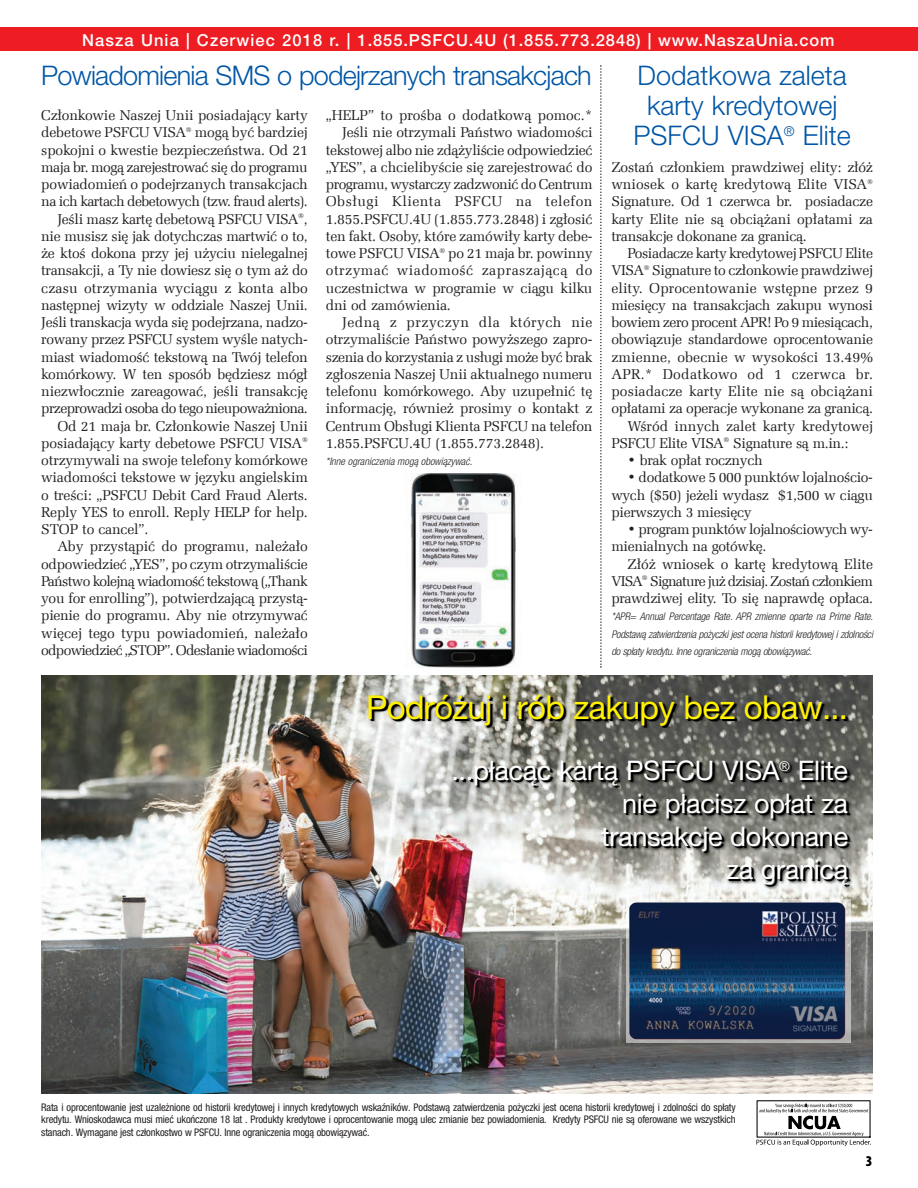
<style>
.page{position:relative;width:918px;height:1188px;background:#fff}
.page>*{position:absolute;margin:0;border:0;box-sizing:border-box;transform-origin:0 0}
.t1{font:33px "Helvetica Neue LT Pro";letter-spacing:-.02em;color:#fff101}
.t2{font:27px/33px "Helvetica Neue LT Pro";letter-spacing:-.01em;color:#fff;text-align:right}
.t3{font:300 27px/30px "Helvetica Neue LT Pro";color:#0156a6;text-align:center}
.t4{font:300 27px "Helvetica Neue LT Pro";letter-spacing:-.02em;color:#0156a6}
.t5{font:500 16.5px "Helvetica Neue LT Pro";letter-spacing:.055em;color:#fff}
.t6{font:900 condensed 15px "Myriad Pro NPL";color:#000}
.t7{font:14.25px/17.2px "Zapf Ellipt EU";letter-spacing:-.02em;color:#231f20;text-align:justify}
.t8{font:14.25px "Zapf Ellipt EU";letter-spacing:.005em;color:#231f20}
.t9{font:14.25px "Zapf Ellipt EU";letter-spacing:.035em;color:#231f20}
.t10{font:14.25px "Zapf Ellipt EU";letter-spacing:-.045em;color:#231f20}
.t11{font:14.25px "Zapf Ellipt EU";color:#231f20}
.t12{font:14.25px "Zapf Ellipt EU";letter-spacing:-.05em;color:#231f20}
.t13{font:14.25px "Zapf Ellipt EU";letter-spacing:.01em;color:#231f20}
.t14{font:14.25px "Zapf Ellipt EU";letter-spacing:.02em;color:#231f20}
.t15{font:13.5px "Helvetica Neue LT Pro";color:#000}
.t16{font:condensed 10.5px/12.6px "Helvetica Neue LT Pro";letter-spacing:-.015em;color:#231f20;text-align:justify}
.t17{font:italic 300 condensed 10.5px/17.2px "Helvetica Neue LT Pro";letter-spacing:-.02em;color:#231f20;text-align:justify}
.t18{font:italic 300 condensed 10.5px "Helvetica Neue LT Pro";color:#231f20}
</style>
<div class="page">
<div style="left:0;top:28px;width:918px;height:23px;background:#ee1d23"></div>
<svg style="left:756px;top:1100px;width:115px;height:46px"></svg>
<svg style="left:600px;top:65px;width:2px;height:603px"></svg>
<img style="left:41px;top:675px;width:832px;height:418px">
<img style="left:41px;top:918px;width:832px;height:13px">
<img style="left:41px;top:679px;width:832px;height:239px">
<img style="left:411px;top:473px;width:105px;height:195px">
<img style="left:626px;top:899px;width:224px;height:144px">
<p class="t5" style="left:82px;top:34px;width:754px">Nasza Unia | Czerwiec 2018 r. | 1.855.PSFCU.4U (1.855.773.2848) | www.Na szaU nia.com</p>
<h2 class="t4" style="left:41px;top:66px;width:552px">Powiadomienia SMS o podejrzanych transakcjach</h2>
<p class="t7" style="left:41px;top:107px;width:268px">Członkowie Naszej Unii posiadający karty</p>
<p class="t7" style="left:41px;top:124px;width:268px">debetowe PSFCU VISA<sup>®</sup> mogą być bardziej</p>
<p class="t7" style="left:41px;top:141px;width:268px">spokojni o kwestie bezpieczeństwa. Od 21</p>
<p class="t7" style="left:41px;top:159px;width:268px">maja br. mogą zarejestrować się do programu</p>
<p class="t7" style="left:41px;top:176px;width:268px">powiadomień o podejrzanych transakcjach</p>
<p class="t7" style="left:41px;top:193px;width:268px">na ich kartach debetowych (tzw. fraud alerts).</p>
<p class="t7" style="left:57px;top:210px;width:252px">Jeśli masz kartę debetową PSFCU VISA<sup>®</sup>,</p>
<p class="t7" style="left:41px;top:228px;width:268px">nie musisz się jak dotychczas martwić o to,</p>
<p class="t7" style="left:41px;top:245px;width:268px">że ktoś dokona przy jej użyciu nielegalnej</p>
<p class="t7" style="left:41px;top:262px;width:268px">transakcji, a Ty nie dowiesz się o tym aż do</p>
<p class="t13" style="left:41px;top:279px;width:268px">czasu otrzymania wyciągu z konta albo</p>
<p class="t7" style="left:41px;top:297px;width:268px">następnej wizyty w oddziale Naszej Unii.</p>
<p class="t7" style="left:41px;top:314px;width:268px">Jeśli transkacja wyda się podejrzana, nadzo -</p>
<p class="t7" style="left:41px;top:331px;width:268px">rowany przez PSFCU system wyśle natych -</p>
<p class="t7" style="left:41px;top:348px;width:268px">miast wiadomość tekstową na Twój telefon</p>
<p class="t7" style="left:41px;top:366px;width:268px">komórkowy. W ten sposób będziesz mógł</p>
<p class="t7" style="left:41px;top:383px;width:268px">niezwłocznie zareagować, jeśli transakcję</p>
<p class="t10" style="left:41px;top:400px;width:268px">przeprowadzi osoba do tego nieupoważniona.</p>
<p class="t7" style="left:57px;top:417px;width:252px">Od 21 maja br. Człon kowie Naszej Unii</p>
<p class="t7" style="left:41px;top:435px;width:268px">posiadający karty debetowe PSFCU VISA<sup>®</sup></p>
<p class="t7" style="left:41px;top:452px;width:268px">otrzymywali na swoje telefony komórkowe</p>
<p class="t7" style="left:41px;top:469px;width:268px">wiadomości tekstowe w języku angielskim</p>
<p class="t7" style="left:41px;top:486px;width:268px">o treści: „PSFCU Debit Card Fraud Alerts.</p>
<p class="t7" style="left:41px;top:504px;width:268px">Reply YES to enroll. Reply HELP for help.</p>
<p class="t7" style="left:41px;top:521px;width:109px">STOP to cancel”.</p>
<p class="t7" style="left:57px;top:538px;width:252px">Aby przystąpić do programu, należało</p>
<p class="t7" style="left:41px;top:555px;width:268px">odpo wiedzieć „YES”, po czym otrzymaliście</p>
<p class="t10" style="left:41px;top:572px;width:268px">Państwo kolejną wiadomość tekstową („Thank</p>
<p class="t7" style="left:41px;top:590px;width:268px">you for enrolling”), potwierdzającą przystą -</p>
<p class="t7" style="left:41px;top:607px;width:268px">pienie do programu. Aby nie otrzymywać</p>
<p class="t11" style="left:41px;top:624px;width:268px">więcej tego typu powiadomień, należało</p>
<p class="t12" style="left:41px;top:641px;width:268px">odpowiedzieć „STOP”. Odesłanie wiadomości</p>
<p class="t7" style="left:326px;top:107px;width:268px">„HELP” to prośba o dodatkową pomoc.*</p>
<p class="t7" style="left:342px;top:124px;width:252px">Jeśli nie otrzymali Państwo wiadomości</p>
<p class="t7" style="left:326px;top:141px;width:268px">tekstowej albo nie zdążyliście odpowiedzieć</p>
<p class="t7" style="left:326px;top:159px;width:268px">„YES”, a chcielibyście się zarejestrować do</p>
<p class="t7" style="left:326px;top:176px;width:268px">programu, wystarczy zadzwonić do Centrum</p>
<p class="t9" style="left:326px;top:193px;width:268px">Obsługi Klienta PSFCU na telefon</p>
<p class="t7" style="left:326px;top:210px;width:268px">1.855.PSFCU.4U (1.855.773.2848) i zgłosić</p>
<p class="t7" style="left:326px;top:228px;width:268px">ten fakt. Osoby, które zamówiły karty debe -</p>
<p class="t7" style="left:326px;top:245px;width:268px">towe PSFCU VISA<sup>®</sup> po 21 maja br. powinny</p>
<p class="t9" style="left:326px;top:262px;width:268px">otrzymać wiadomość zapraszającą do</p>
<p class="t7" style="left:326px;top:279px;width:268px">uczestnictwa w programie w ciągu kilku</p>
<p class="t7" style="left:326px;top:297px;width:126px">dni od zamówienia.</p>
<p class="t9" style="left:342px;top:314px;width:252px">Jedną z przyczyn dla których nie</p>
<p class="t7" style="left:326px;top:331px;width:268px">otrzymaliście Państwo powyższego zapro -</p>
<p class="t7" style="left:326px;top:348px;width:268px">szenia do korzystania z usługi może być brak</p>
<p class="t7" style="left:326px;top:366px;width:268px">zgłoszenia Naszej Unii aktualnego numeru</p>
<p class="t7" style="left:326px;top:383px;width:268px">telefonu komórkowego. Aby uzupełnić tę</p>
<p class="t7" style="left:326px;top:400px;width:268px">informację, również prosimy o kontakt z</p>
<p class="t7" style="left:326px;top:417px;width:268px">Centrum Obsługi Klienta PSFCU na telefon</p>
<p class="t7" style="left:326px;top:435px;width:220px">1.855.PSFCU.4U (1.855.773.2848).</p>
<p class="t18" style="left:326px;top:458px;width:148px">*Inne ograniczenia mogą obowiązywać.</p>
<h2 class="t3" style="left:634px;top:63px;width:219px">Dodatkowa zaleta karty kredytowej<br>PSFCU VISA<sup>®</sup> Elite</h2>
<p class="t7" style="left:611px;top:159px;width:263px">Zostań członkiem prawdziwej elity: złóż wniosek o kartę kredytową Elite VISA<sup>® </sup>Signature. Od 1 czerwca br. posiadacze karty Elite nie są obciążani opłatami za transakcje dokonane za granicą.</p>
<p class="t7" style="left:628px;top:245px;width:247px">Posiadacze karty kredytowej PSFCU Elite</p>
<p class="t7" style="left:611px;top:262px;width:263px">VISA<sup>®</sup> Signature to członkowie prawdziwej</p>
<p class="t8" style="left:611px;top:279px;width:263px">elity. Oprocentowanie wstępne przez 9</p>
<p class="t7" style="left:611px;top:297px;width:263px">miesięcy na transakcjach zakupu wynosi</p>
<p class="t7" style="left:611px;top:314px;width:263px">bowiem zero procent APR! Po 9 miesiącach,</p>
<p class="t7" style="left:611px;top:331px;width:263px">obowiązuje standardowe oprocentowanie</p>
<p class="t8" style="left:611px;top:348px;width:263px">zmienne, obecnie w wysokości 13.49%</p>
<p class="t14" style="left:611px;top:365px;width:263px">APR.* Dodatkowo od 1 czerwca br.</p>
<p class="t8" style="left:611px;top:383px;width:263px">posiadacze karty Elite nie są obciążani</p>
<p class="t7" style="left:611px;top:400px;width:263px">opłatami za ope racje wykonane za granicą.</p>
<p class="t11" style="left:628px;top:417px;width:247px">Wśród innych zalet karty kredytowej</p>
<p class="t7" style="left:611px;top:435px;width:239px">PSFCU Elite VISA<sup>®</sup> Signature są m.in.:</p>
<p class="t7" style="left:628px;top:452px;width:137px">• brak opłat rocznych</p>
<p class="t7" style="left:611px;top:469px;width:263px;text-indent:16px">• dodatkowe 5 000 punktów lojalnoś cio - wych ($50) jeżeli wydasz $1,500 w ciągu pierwszych 3 miesięcy</p>
<p class="t7" style="left:611px;top:521px;width:263px;text-indent:16px">• program punktów lojalnościowych wy - mie nialnych na gotówkę.</p>
<p class="t7" style="left:611px;top:555px;width:263px;text-indent:16px">Złóż wniosek o kartę kredytową Elite VISA<sup>®</sup> Signature już dzisiaj. Zostań członkiem prawdziwej elity. To się naprawdę opłaca.</p>
<p class="t17" style="left:611px;top:609px;width:263px">*APR= Annual Percentage Rate. APR zmienne oparte na Prime Rate.<br>Podstawą zatwierdzenia pożyczki jest ocena historii kredytowej i zdolności do spłaty kredytu. Inne ograniczenia mogą obowiązywać.</p>
<h1 class="t1" style="left:366px;top:695px;width:484px">Podróżuj i rób zakupy bez obaw...</h1>
<h2 class="t2" style="left:451px;top:757px;width:398px">...płacąc kartą PSFCU VISA<sup>®</sup> Elite nie płacisz opłat za<br>transakcje dokonane<br>za granicą</h2>
<p class="t15" style="left:782px;top:763px;width:12px">®</p>
<p class="t16" style="left:41px;top:1101px;width:696px">Rata i oprocentowanie jest uzależnione od historii kredytowej i innych kredytowych wskaźników. Podstawą zatwierdzenia pożyczki jest ocena historii kredytowej i zdolności do spłaty kredytu. Wnioskodawca musi mieć ukończone 18 lat . Produkty kredytowe i oprocentowanie mogą ulec zmianie bez powiadomienia. Kredyty PSFCU nie są oferowane we wszystkich stanach. Wymagane jest członkostwo w PSFCU. Inne ograniczenia mogą obowiązywać.</p>
<p class="t6" style="left:866px;top:1156px;width:8px">3</p>
</div>
